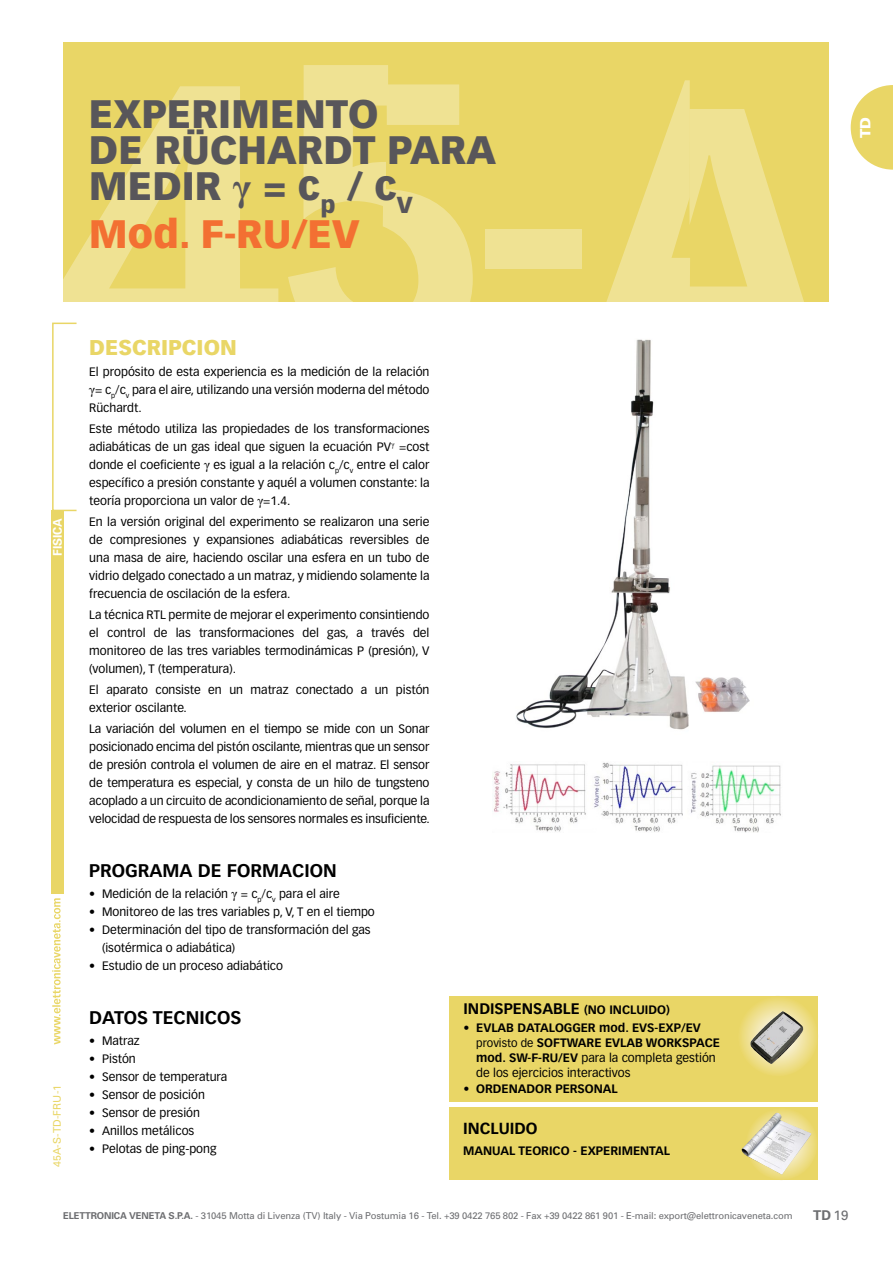
<style>
.page{position:relative;width:893px;height:1263px;background:#fff}
.page>*{position:absolute;margin:0;border:0;box-sizing:border-box;transform-origin:0 0}
.t1{font:900 39px/36px "Vectora LH";color:#58565a}
.t2{font:900 39px "Vectora LH";color:#f37032}
.t3{font:900 21px "Vectora LH";color:#e9d666}
.t4{font:700 18px "Vectora LH";color:#000}
.t5{font:700 15.75px "Vectora LH";color:#000}
.t6{font:700 15px "Vectora LH";color:#000}
.t7{font:900 14.25px "Univers";color:#fff}
.t8{font:700 13.5px "Univers";color:#6d6e71}
.t9{font:12px/18px "Vectora LH";color:#000;text-align:justify}
.t10{font:700 12px/15px "Vectora LH";color:#000}
.t11{font:700 12px "Univers";color:#fff}
.t12{font:10.5px "Univers";letter-spacing:.01em;color:#e9d666}
.t13{font:9.45px "Univers";letter-spacing:-.015em;color:#6d6e71}
.s1{font-family:"Times New Roman";font-weight:700}
.s2{font-family:"Times New Roman";font-size:13.5px}
.s3{font-size:12px}
.s4{font-weight:400;font-size:11.25px}
.s5{font-weight:400}
.s6{font-weight:700}
</style>
<div class="page">
<div style="left:51px;top:510px;width:13px;height:383px;background:#e9d666"></div>
<svg style="left:52px;top:898px;width:9px;height:146px"></svg>
<svg style="left:851px;top:85px;width:42px;height:85px"></svg>
<div style="left:449px;top:1107px;width:369px;height:73px;background:#e9d666"></div>
<svg style="left:745px;top:1107px;width:73px;height:73px"></svg>
<img style="left:741px;top:1113px;width:71px;height:62px">
<div style="left:64px;top:43px;width:765px;height:259px;background:#e9d666"></div>
<svg style="left:62px;top:86px;width:216px;height:237px"></svg>
<div style="left:485px;top:229px;width:97px;height:40px;background:#efe293"></div>
<svg style="left:606px;top:80px;width:198px;height:222px"></svg>
<svg style="left:288px;top:65px;width:185px;height:237px"></svg>
<div style="left:387px;top:84px;width:72px;height:41px;background:#efe293"></div>
<div style="left:52px;top:323px;width:25px;height:188px;border:2px solid #e9d666"></div>
<div style="left:449px;top:996px;width:369px;height:105px;background:#e9d666"></div>
<svg style="left:737px;top:996px;width:81px;height:80px"></svg>
<img style="left:750px;top:1011px;width:53px;height:53px">
<img style="left:493px;top:762px;width:288px;height:70px">
<img style="left:516px;top:339px;width:234px;height:391px">
<h1 class="t1" style="left:89px;top:95px;width:409px">EXPERIMENTO<br>DE RÜCHARDT PARA<br>MEDIR <span class="s1">γ</span> = c<sub>p</sub> / c<sub>V</sub></h1>
<h1 class="t2" style="left:89px;top:209px;width:272px">Mod. F-RU/EV</h1>
<p class="t7" style="left:857px;top:138px;width:23px;rotate:-90deg">TD</p>
<p class="t11" style="left:50px;top:556px;width:40px;rotate:-90deg">FISICA</p>
<p class="t12" style="left:51px;top:1167px;width:84px;rotate:-90deg">45A-S-TD-FRU-1</p>
<h2 class="t3" style="left:89px;top:335px;width:149px">DESCRIPCION</h2>
<p class="t9" style="left:89px;top:363px;width:342px">El propósito de esta experiencia es la medición de la relación <span class="s2">γ</span>= c<sub>p</sub>/c<sub>v</sub> para el aire, utilizando una versión moderna del método Rüchardt.</p>
<p class="t9" style="left:89px;top:420px;width:342px">Este método utiliza las propiedades de los transformaciones adiabáticas de un gas ideal que siguen la ecuación PV<sup>γ</sup> =cost donde el coeficiente <span class="s2">γ</span> es igual a la relación c<sub>p</sub>/c<sub>v</sub> entre el calor específico a presión constante y aquél a volumen constante: la teoría proporciona un valor de <span class="s2">γ</span>=1.4.</p>
<p class="t9" style="left:89px;top:513px;width:342px">En la versión original del experimento se realizaron una serie de compresiones y expansiones adiabáticas reversibles de una masa de aire, haciendo oscilar una esfera en un tubo de vidrio delgado conectado a un matraz, y midiendo solamente la frecuencia de oscilación de la esfera.</p>
<p class="t9" style="left:89px;top:606px;width:342px">La técnica RTL permite de mejorar el experimento consintiendo el control de las transformaciones del gas, a través del monitoreo de las tres variables termodinámicas P (presión), V (volumen), T (temperatura).</p>
<p class="t9" style="left:89px;top:681px;width:342px">El aparato consiste en un matraz conectado a un pistón exterior oscilante.</p>
<p class="t9" style="left:89px;top:720px;width:342px">La variación del volumen en el tiempo se mide con un Sonar posicionado encima del pistón oscilante, mientras que un sensor de presión controla el volumen de aire en el matraz. El sensor de temperatura es especial, y consta de un hilo de tungsteno acoplado a un circuito de acondicionamiento de señal, porque la velocidad de respuesta de los sensores normales es insuficiente.</p>
<h3 class="t4" style="left:89px;top:860px;width:249px">PROGRAMA DE FORMACION</h3>
<p class="t9" style="left:89px;top:885px;width:252px">• Medición de la relación <span class="s2">γ</span> = c<sub>p</sub>/c<sub>v</sub> para el aire</p>
<p class="t9" style="left:89px;top:903px;width:287px">• Monitoreo de las tres variables p, V, T en el tiempo</p>
<p class="t9" style="left:102px;top:921px;width:270px;text-indent:-13px">• Determinación del tipo de transformación del gas (isotérmica o adiabática)</p>
<p class="t9" style="left:89px;top:957px;width:195px">• Estudio de un proceso adiabático</p>
<h3 class="t4" style="left:89px;top:1007px;width:154px">DATOS TECNICOS</h3>
<p class="t9" style="left:89px;top:1032px;width:52px">• Matraz</p>
<p class="t9" style="left:89px;top:1050px;width:48px">• Pistón</p>
<p class="t9" style="left:89px;top:1068px;width:140px">• Sensor de temperatura</p>
<p class="t9" style="left:89px;top:1086px;width:117px">• Sensor de posición</p>
<p class="t9" style="left:89px;top:1104px;width:112px">• Sensor de presión</p>
<p class="t9" style="left:89px;top:1122px;width:107px">• Anillos metálicos</p>
<p class="t9" style="left:89px;top:1140px;width:129px">• Pelotas de ping-pong</p>
<p class="t6" style="left:463px;top:1000px;width:208px">INDISPENSABLE <span class="s3">(NO INCLUIDO)</span></p>
<p class="t10" style="left:476px;top:1020px;width:245px;text-indent:-13px">• EVLAB DATALOGGER mod. EVS-EXP/EV <span class="s4">provisto de</span> SOFTWARE EVLAB WORKSPACE mod. SW-F-RU/EV <span class="s5">para la completa gestión de los ejercicios interactivos</span></p>
<p class="t10" style="left:463px;top:1081px;width:156px">• ORDENADOR PERSONAL</p>
<h3 class="t5" style="left:463px;top:1119px;width:76px">INCLUIDO</h3>
<p class="t10" style="left:463px;top:1143px;width:208px">MANUAL TEORICO - EXPERIMENTAL</p>
<p class="t13" style="left:63px;top:1210px;width:731px"><span class="s6">ELETTRONICA VENETA S.P.A.</span> - 31045 Motta di Livenza (TV) Italy - Via Postumia 16 - Tel. +39 0422 765 802 - Fax +39 0422 861 901 - E-mail: export@elettronicaveneta.com</p>
<p class="t8" style="left:813px;top:1207px;width:37px">TD <span class="s5">19</span></p>
</div>
